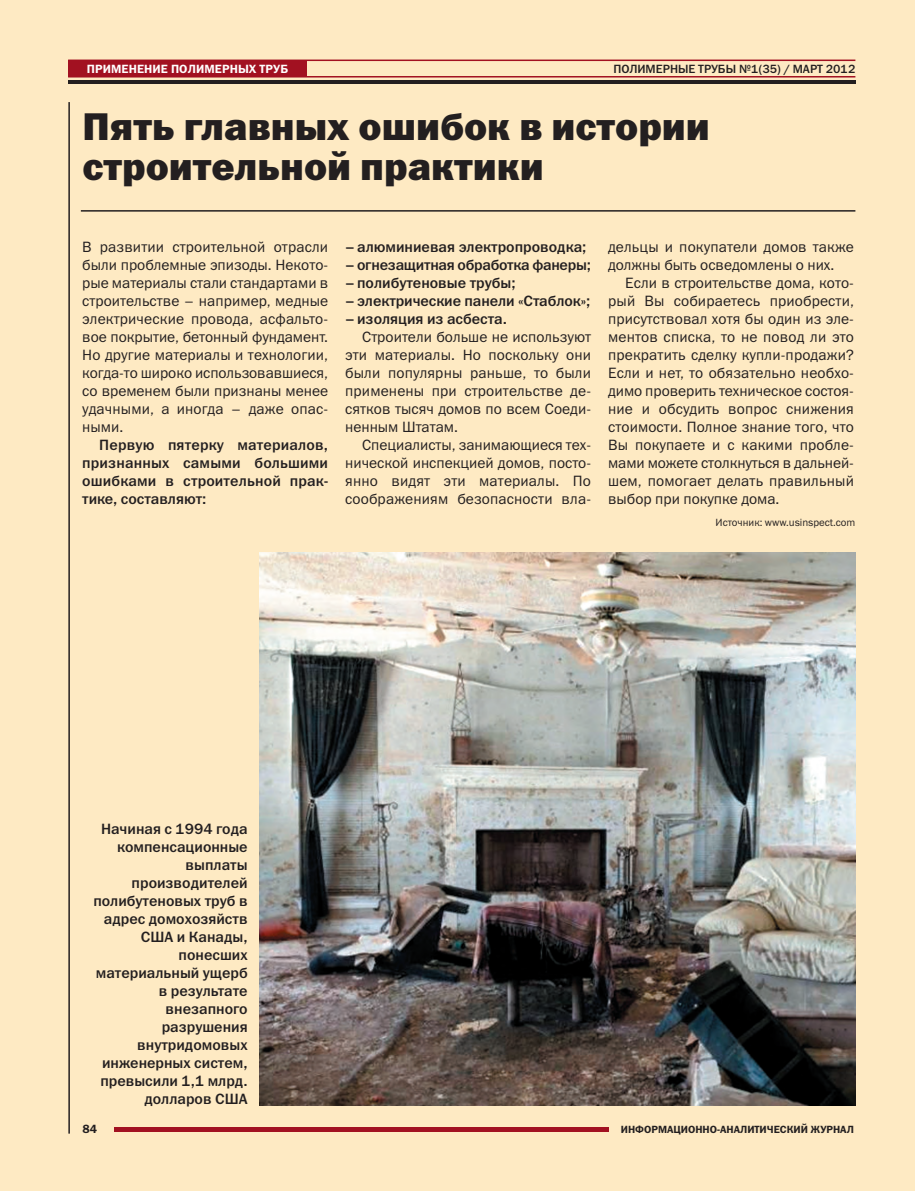
<style>
.page{position:relative;width:915px;height:1191px;background:#fff}
.page>*{position:absolute;margin:0;border:0;box-sizing:border-box;transform-origin:0 0}
.t1{font:38.85px/40.8px "Franklin Gothic Heavy C";color:#231f20}
.t2{font:15px/18px "Franklin Gothic Book C";letter-spacing:.01em;color:#231f20;text-align:justify}
.t3{font:15px/18px "Franklin Gothic Medium C";color:#231f20;text-align:right}
.t4{font:12px "Franklin Gothic Medium C";color:#231f20}
.t5{font:12px "Franklin Gothic Demi C";letter-spacing:.01em;color:#fff}
.t6{font:12px "Franklin Gothic Demi C";color:#231f20}
.t7{font:10.5px "Franklin Gothic Demi C";color:#231f20}
.t8{font:10.5px "Franklin Gothic Book C";color:#231f20}
</style>
<div class="page">
<div style="left:0;top:0;width:914px;height:1191px;background:#feeac3"></div>
<hr style="left:68px;top:102px;width:2px;height:1031px;background:#231f20">
<hr style="left:114px;top:1127px;width:494px;height:4px;background:#a21121">
<hr style="left:68px;top:76px;width:787px;height:1px;background:#a21121">
<hr style="left:68px;top:60px;width:787px;height:1px;background:#a21121">
<hr style="left:68px;top:80px;width:787px;height:3px;background:#231f20">
<div style="left:68px;top:60px;width:238px;height:16px;background:#a21121"></div>
<img style="left:259px;top:553px;width:596px;height:553px">
<hr style="left:81px;top:210px;width:774px;height:2px;background:#231f20">
<p class="t5" style="left:87px;top:62px;width:203px">ПРИМЕНЕНИЕ ПОЛИМЕРНЫХ ТРУБ</p>
<p class="t4" style="left:613px;top:62px;width:243px">ПОЛИМЕРНЫЕ ТРУБЫ №1(35) / МАРТ 2012</p>
<h1 class="t1" style="left:83px;top:106px;width:628px">Пять главных ошибок в истории строительной практики</h1>
<p class="t2" style="left:82px;top:238px;width:247px">В развитии строительной отрасли были проблемные эпизоды. Некото&shy;рые материалы стали стандартами в строительстве – например, медные электрические провода, асфальто&shy;вое покрытие, бетонный фундамент.<br>Но другие материалы и технологии, когда-то широко использовавшиеся, со временем были признаны менее удачными, а иногда – даже опас&shy;ными.</p>
<p class="t3" style="left:82px;top:436px;width:247px;text-align:justify;text-indent:17px">Первую пятерку материалов, признанных самыми большими ошибками в строительной прак&shy;тике, составляют:</p>
<p class="t3" style="left:345px;top:238px;width:243px">– алюминиевая электропроводка;</p>
<p class="t3" style="left:345px;top:256px;width:247px">– огнезащитная обработка фанеры;</p>
<p class="t3" style="left:345px;top:274px;width:172px">– полибутеновые трубы;</p>
<p class="t3" style="left:345px;top:292px;width:246px">– электрические панели «Стаблок»;</p>
<p class="t3" style="left:345px;top:310px;width:163px">– изоляция из асбеста.</p>
<p class="t2" style="left:345px;top:328px;width:247px;text-indent:17px">Строители больше не используют эти материалы. Но поскольку они были популярны раньше, то были применены при строительстве де&shy;сятков тысяч домов по всем Соеди&shy;ненным Штатам.</p>
<p class="t2" style="left:345px;top:436px;width:247px;text-indent:17px">Специалисты, занимающиеся тех&shy;нической инспекцией домов, посто&shy;янно видят эти материалы. По соображениям безопасности вла-</p>
<p class="t2" style="left:608px;top:238px;width:247px">дельцы и покупатели домов также должны быть осведомлены о них.</p>
<p class="t2" style="left:608px;top:274px;width:247px;text-indent:17px">Если в строительстве дома, кото&shy;рый Вы собираетесь приобрести, присутствовал хотя бы один из эле&shy;ментов списка, то не повод ли это прекратить сделку купли-продажи?<br>Если и нет, то обязательно необхо&shy;димо проверить техническое состоя&shy;ние и обсудить вопрос снижения стоимости. Полное знание того, что Вы покупаете и с какими пробле&shy;мами можете столкнуться в дальней&shy;шем, помогает делать правильный выбор при покупке дома.</p>
<p class="t8" style="left:715px;top:516px;width:141px">Источник: www.usinspect.com</p>
<p class="t3" style="left:93px;top:820px;width:156px">Начиная с 1994 года компенсационные выплаты производителей полибутеновых труб в адрес домохозяйств<br>США и Канады, понесших материальный ущерб в результате внезапного разрушения внутридомовых инженерных систем, превысили 1,1 млрд. долларов США</p>
<p class="t6" style="left:82px;top:1122px;width:16px">84</p>
<p class="t7" style="left:620px;top:1122px;width:234px">ИНФОРМАЦИОННО-АНАЛИТИЧЕСКИЙ ЖУРНАЛ</p>
</div>
